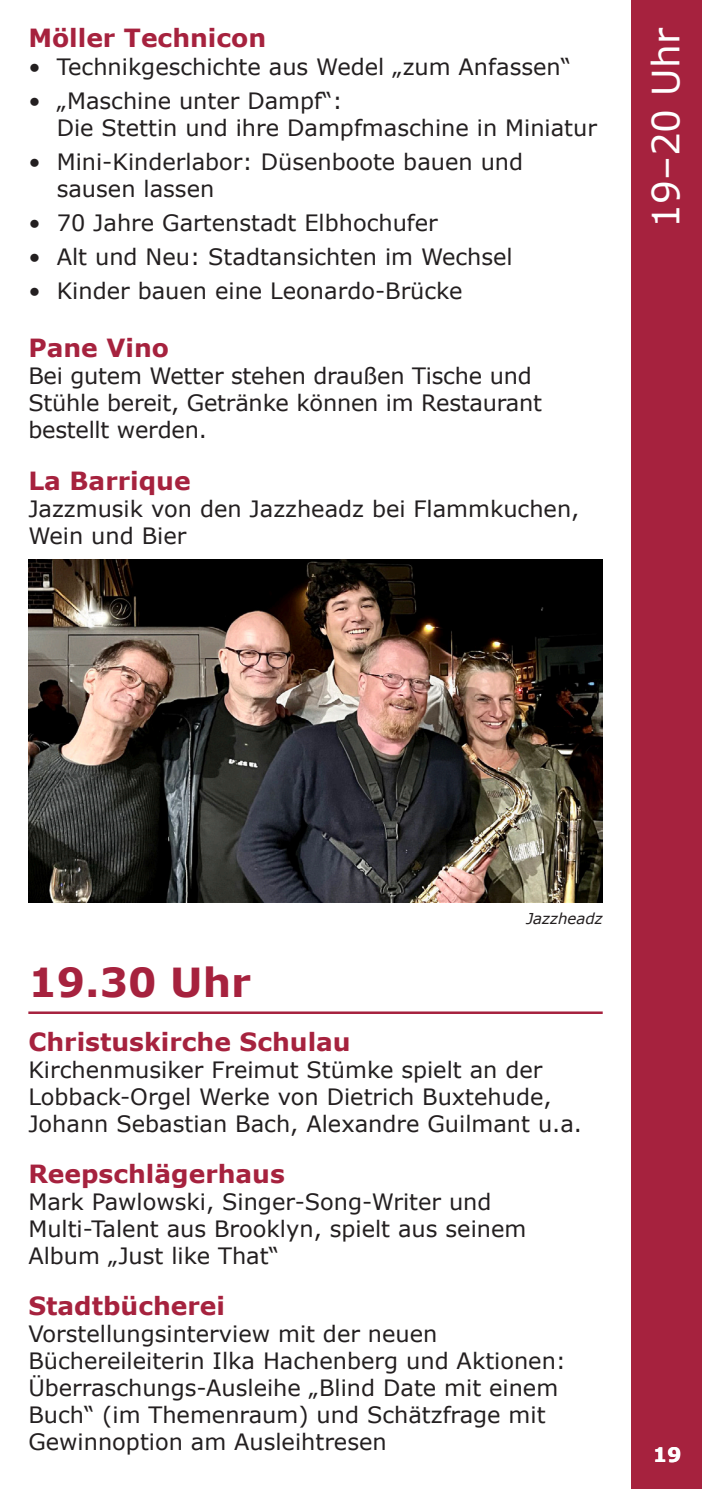
<style>
.page{position:relative;width:702px;height:1489px;background:#fff}
.page>*{position:absolute;margin:0;border:0;box-sizing:border-box;transform-origin:0 0}
.t1{font:700 40px "Verdana";color:#a6223e}
.t2{font:37.5px "Verdana";color:#fff}
.t3{font:700 25px "Verdana";color:#a6223e}
.t4{font:22.5px/27px "Verdana";color:#231f20}
.t5{font:700 20px "Verdana";color:#fff}
.t6{font:italic 15px "Verdana";color:#231f20}
</style>
<div class="page">
<div style="left:631px;top:0;width:71px;height:1488px;background:#a6223e"></div>
<hr style="left:28px;top:1011px;width:574px;height:2px;background:#a6223e">
<img style="left:28px;top:559px;width:574px;height:343px">
<p class="t3" style="left:28px;top:22px;width:239px">Möller Technicon</p>
<p class="t4" style="left:28px;top:53px;width:544px">• Technikgeschichte aus Wedel „zum Anfassen“</p>
<p class="t4" style="left:57px;top:87px;width:541px;text-indent:-28px">• „Maschine unter Dampf“:<br>Die Stettin und ihre Dampfmaschine in Miniatur</p>
<p class="t4" style="left:57px;top:148px;width:468px;text-indent:-28px">• Mini-Kinderlabor: Düsenboote bauen und sausen lassen</p>
<p class="t4" style="left:28px;top:209px;width:411px">• 70 Jahre Gartenstadt Elbhochufer</p>
<p class="t4" style="left:28px;top:243px;width:486px">• Alt und Neu: Stadtansichten im Wechsel</p>
<p class="t4" style="left:28px;top:278px;width:436px">• Kinder bauen eine Leonardo-Brücke</p>
<p class="t3" style="left:28px;top:332px;width:142px">Pane Vino</p>
<p class="t4" style="left:28px;top:363px;width:515px">Bei gutem Wetter stehen draußen Tische und<br>Stühle bereit, Getränke können im Restaurant bestellt werden.</p>
<p class="t3" style="left:28px;top:464px;width:164px">La Barrique</p>
<p class="t4" style="left:28px;top:495px;width:552px">Jazzmusik von den Jazzheadz bei Flammkuchen,<br>Wein und Bier</p>
<h2 class="t2" style="left:642px;top:228px;width:201px;rotate:-90deg">19–20 Uhr</h2>
<p class="t6" style="left:526px;top:909px;width:78px">Jazzheadz</p>
<h1 class="t1" style="left:28px;top:956px;width:224px">19.30 Uhr</h1>
<p class="t3" style="left:28px;top:1025px;width:324px">Christuskirche Schulau</p>
<p class="t4" style="left:28px;top:1056px;width:555px">Kirchenmusiker Freimut Stümke spielt an der<br>Lobback-Orgel Werke von Dietrich Buxtehude,<br>Johann Sebastian Bach, Alexandre Guilmant u.a.</p>
<p class="t3" style="left:28px;top:1157px;width:258px">Reepschlägerhaus</p>
<p class="t4" style="left:28px;top:1188px;width:499px">Mark Pawlowski, Singer-Song-Writer und<br>Multi-Talent aus Brooklyn, spielt aus seinem<br>Album „Just like That“</p>
<p class="t3" style="left:28px;top:1289px;width:198px">Stadtbücherei</p>
<p class="t4" style="left:28px;top:1320px;width:539px">Vorstellungsinterview mit der neuen Büchereileiterin Ilka Hachenberg und Aktionen:<br>Überraschungs-Ausleihe „Blind Date mit einem Buch“ (im Themenraum) und Schätzfrage mit Gewinnoption am Ausleihtresen</p>
<p class="t5" style="left:653px;top:1441px;width:30px">19</p>
</div>
